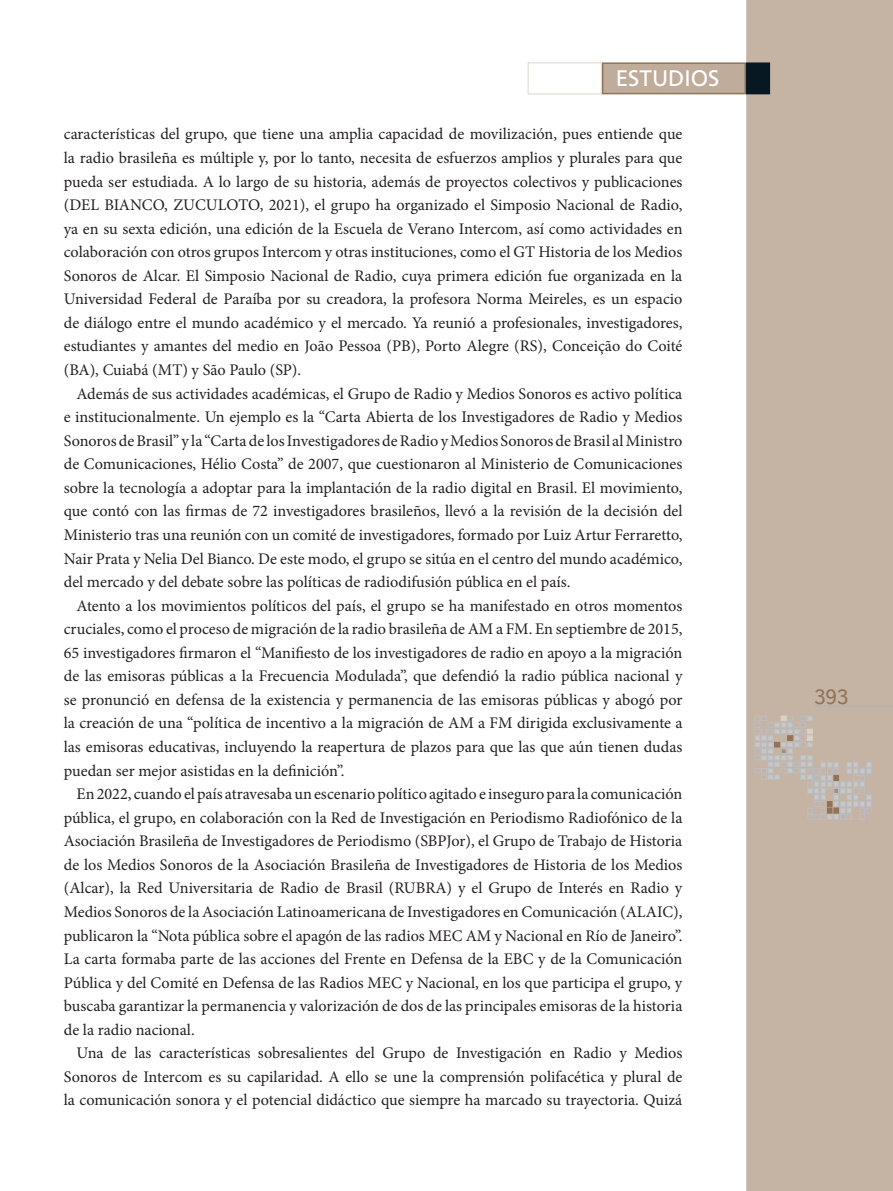
<style>
.page{position:relative;width:893px;height:1191px;background:#fff}
.page>*{position:absolute;margin:0;border:0;box-sizing:border-box;transform-origin:0 0}
.t1{font:22.5px "Frutiger";color:#fff}
.t2{font:21px "Istok Web";color:#927358}
.t3{font:16.2px/23.5px "Minion Pro";letter-spacing:-.005em;color:#231f20;text-align:justify}
</style>
<div class="page">
<div style="left:746px;top:0;width:147px;height:1191px;background:#c5b3a3"></div>
<div style="left:602px;top:62px;width:144px;height:32px;background:#bfac9b;border:2px solid #927358"></div>
<div style="left:746px;top:62px;width:24px;height:32px;background:#071822"></div>
<div style="left:528px;top:62px;width:74px;height:33px;border:1px solid #e4dad1"></div>
<svg style="left:755px;top:716px;width:116px;height:103px;background:#c2b6ab"></svg>
<hr style="left:814px;top:706px;width:79px;height:1px;background:#b2b3b7">
<h1 class="t1" style="left:616px;top:65px;width:105px">ESTUDIOS</h1>
<p class="t3" style="left:64px;top:122px;width:620px">características del grupo, que tiene una amplia capacidad de movilización, pues entiende que la radio brasileña es múltiple y, por lo tanto, necesita de esfuerzos amplios y plurales para que pueda ser estudiada. A lo largo de su historia, además de proyectos colectivos y publicaciones (DEL BIANCO, ZUCULOTO, 2021), el grupo ha organizado el Simposio Nacional de Radio, ya en su sexta edición, una edición de la Escuela de Verano Intercom, así como actividades en colaboración con otros grupos Intercom y otras instituciones, como el GT Historia de los Medios Sonoros de Alcar. El Simposio Nacional de Radio, cuya primera edición fue organizada en la Universidad Federal de Paraíba por su creadora, la profesora Norma Meireles, es un espacio de diálogo entre el mundo académico y el mercado. Ya reunió a profesionales, investigadores, estudiantes y amantes del medio en João Pessoa (PB), Porto Alegre (RS), Conceição do Coité (BA), Cuiabá (MT) y São Paulo (SP).</p>
<p class="t3" style="left:64px;top:382px;width:620px;text-indent:13px">Además de sus actividades académicas, el Grupo de Radio y Medios Sonoros es activo política e institucionalmente. Un ejemplo es la “Carta Abierta de los Investigadores de Radio y Medios Sonoros de Brasil” y la “Carta de los Investigadores de Radio y Medios Sonoros de Brasil al Ministro de Comunicaciones, Hélio Costa” de 2007, que cuestionaron al Ministerio de Comunicaciones sobre la tecnología a adoptar para la implantación de la radio digital en Brasil. El movimiento, que contó con las firmas de 72 investigadores brasileños, llevó a la revisión de la decisión del Ministerio tras una reunión con un comité de investigadores, formado por Luiz Artur Ferraretto, Nair Prata y Nelia Del Bianco. De este modo, el grupo se sitúa en el centro del mundo académico, del mercado y del debate sobre las políticas de radiodifusión pública en el país.</p>
<p class="t3" style="left:64px;top:594px;width:620px;text-indent:13px">Atento a los movimientos políticos del país, el grupo se ha manifestado en otros momentos cruciales, como el proceso de migración de la radio brasileña de AM a FM. En septiembre de 2015, 65 investigadores firmaron el “Manifiesto de los investigadores de radio en apoyo a la migración de las emisoras públicas a la Frecuencia Modulada”, que defendió la radio pública nacional y se pronunció en defensa de la existencia y permanencia de las emisoras públicas y abogó por la creación de una “política de incentivo a la migración de AM a FM dirigida exclusivamente a las emisoras educativas, incluyendo la reapertura de plazos para que las que aún tienen dudas puedan ser mejor asistidas en la definición”.</p>
<p class="t3" style="left:64px;top:782px;width:620px;text-indent:13px">En 2022, cuando el país atravesaba un escenario político agitado e inseguro para la comunicación pública, el grupo, en colaboración con la Red de Investigación en Periodismo Radiofónico de la Asociación Brasileña de Investigadores de Periodismo (SBPJor), el Grupo de Trabajo de Historia de los Medios Sonoros de la Asociación Brasileña de Investigadores de Historia de los Medios (Alcar), la Red Universitaria de Radio de Brasil (RUBRA) y el Grupo de Interés en Radio y Medios Sonoros de la Asociación Latinoamericana de Investigadores en Comunicación (ALAIC), publicaron la “Nota pública sobre el apagón de las radios MEC AM y Nacional en Río de Janeiro”.<br>La carta formaba parte de las acciones del Frente en Defensa de la EBC y de la Comunicación Pública y del Comité en Defensa de las Radios MEC y Nacional, en los que participa el grupo, y buscaba garantizar la permanencia y valorización de dos de las principales emisoras de la historia de la radio nacional.</p>
<p class="t3" style="left:64px;top:1041px;width:620px;text-indent:13px">Una de las características sobresalientes del Grupo de Investigación en Radio y Medios Sonoros de Intercom es su capilaridad. A ello se une la comprensión polifacética y plural de la comunicación sonora y el potencial didáctico que siempre ha marcado su trayectoria. Quizá</p>
<p class="t2" style="left:814px;top:685px;width:36px">393</p>
</div>
